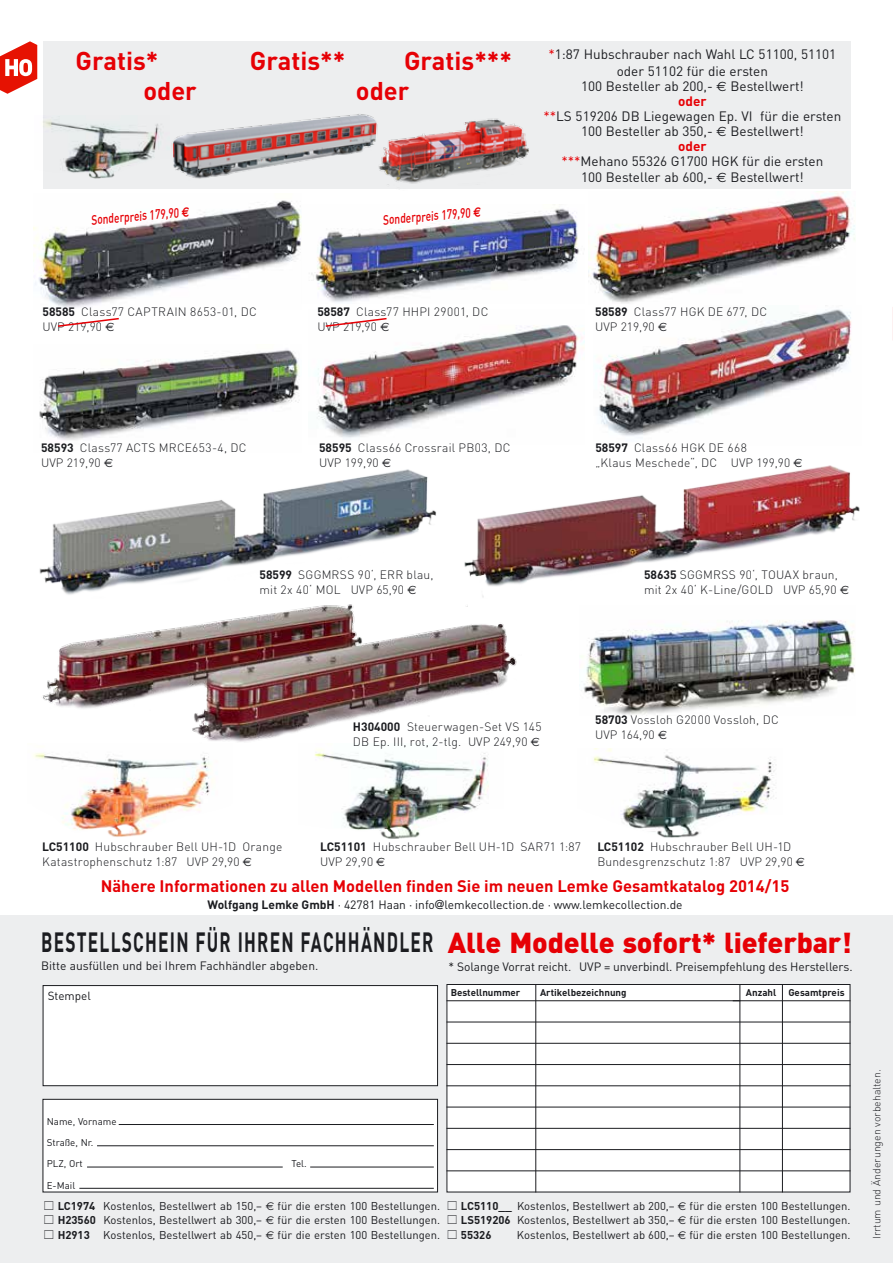
<style>
.page{position:relative;width:893px;height:1263px;background:#fff}
.page>*{position:absolute;margin:0;border:0;box-sizing:border-box;transform-origin:0 0}
.t1{font:900 28.5px "DIN";letter-spacing:-.005em;color:#e60005}
.t2{font:700 27.6px "DIN";letter-spacing:.12em;color:#1b1c20;scale:.63 1}
.t3{font:700 25.5px "DIN";color:#e60005}
.t4{font:700 25.35px "DIN";color:#e60005}
.t5{font:700 16.5px "DIN";color:#e60005}
.t6{font:13.5px/15px "DIN";color:#1b1c20;text-align:center}
.t7{font:500 13.5px "DIN";color:#e60005;scale:.75 1}
.t8{font:300 12px/15px "DIN";letter-spacing:.015em;color:#1b1c20}
.t9{font:12px "DIN";letter-spacing:-.005em;color:#1b1c20}
.t10{font:11.7px "DIN";color:#1b1c20}
.t11{font:11.25px/14.7px "DIN";color:#1b1c20;text-align:justify}
.t12{font:300 10.5px "DIN";color:#1b1c20}
.t13{font:700 9.75px "DIN";color:#1b1c20}
.t14{font:9.75px/21.3px "DIN";color:#1b1c20}
.s1{font-family:"Euro Sans";font-weight:700}
.s2{color:#e60005}
.s3{font-family:"Euro Sans"}
.s4{font-weight:700;color:#e60005}
.s5{font-weight:700}
.s6{font-family:"Euro Sans";font-weight:400}
.s7{font-family:"Futura"}
</style>
<div class="page">
<div style="left:43px;top:41px;width:807px;height:147px;background:#edeeef"></div>
<img style="left:161px;top:114px;width:201px;height:75px">
<img style="left:362px;top:114px;width:182px;height:75px">
<img style="left:43px;top:116px;width:127px;height:63px">
<img style="left:316px;top:325px;width:269px;height:113px">
<img style="left:39px;top:469px;width:397px;height:119px">
<img style="left:464px;top:465px;width:396px;height:121px">
<img style="left:39px;top:349px;width:261px;height:91px">
<img style="left:599px;top:309px;width:252px;height:127px">
<div style="left:0;top:916px;width:893px;height:347px;background:#edeeef"></div>
<div style="left:447px;top:984px;width:403px;height:208px;background:#fff"></div>
<div style="left:446px;top:984px;width:404px;height:208px;border:1px solid #1b1c20"></div>
<hr style="left:535px;top:984px;width:1px;height:208px;background:#1b1c20">
<hr style="left:782px;top:984px;width:1px;height:208px;background:#1b1c20">
<hr style="left:739px;top:984px;width:1px;height:208px;background:#1b1c20">
<hr style="left:446px;top:1021px;width:404px;height:1px;background:#1b1c20">
<hr style="left:446px;top:1043px;width:404px;height:1px;background:#1b1c20">
<hr style="left:446px;top:1064px;width:404px;height:1px;background:#1b1c20">
<hr style="left:446px;top:1085px;width:404px;height:1px;background:#1b1c20">
<hr style="left:446px;top:1107px;width:404px;height:1px;background:#1b1c20">
<hr style="left:446px;top:1128px;width:404px;height:1px;background:#1b1c20">
<hr style="left:446px;top:1149px;width:404px;height:1px;background:#1b1c20">
<hr style="left:446px;top:1170px;width:404px;height:1px;background:#1b1c20">
<div style="left:43px;top:1099px;width:395px;height:93px;background:#fff"></div>
<div style="left:43px;top:1099px;width:395px;height:93px;border:1px solid #1b1c20"></div>
<hr style="left:119px;top:1124px;width:315px;height:1px;background:#1b1c20">
<hr style="left:97px;top:1145px;width:337px;height:1px;background:#1b1c20">
<hr style="left:310px;top:1167px;width:124px;height:1px;background:#1b1c20">
<hr style="left:87px;top:1167px;width:196px;height:1px;background:#1b1c20">
<div style="left:43px;top:985px;width:395px;height:101px;background:#fff"></div>
<div style="left:43px;top:985px;width:395px;height:101px;border:1px solid #1b1c20"></div>
<hr style="left:733px;top:1000px;width:117px;height:1px;background:#1b1c20">
<hr style="left:446px;top:1000px;width:294px;height:1px;background:#1b1c20">
<hr style="left:79px;top:1188px;width:355px;height:1px;background:#1b1c20">
<svg style="left:0;top:41px;width:37px;height:53px"></svg>
<img style="left:33px;top:753px;width:180px;height:84px">
<img style="left:314px;top:749px;width:175px;height:90px">
<img style="left:593px;top:749px;width:182px;height:89px">
<img style="left:588px;top:192px;width:267px;height:111px">
<img style="left:34px;top:200px;width:268px;height:108px">
<img style="left:311px;top:204px;width:268px;height:98px">
<img style="left:581px;top:620px;width:274px;height:95px">
<img style="left:43px;top:588px;width:474px;height:154px">
<svg style="left:58px;top:317px;width:61px;height:10px"></svg>
<svg style="left:324px;top:317px;width:64px;height:11px"></svg>
<h3 class="t3" style="left:76px;top:44px;width:84px">Gratis*</h3>
<h3 class="t3" style="left:250px;top:44px;width:97px">Gratis**</h3>
<h3 class="t3" style="left:404px;top:44px;width:110px">Gratis***</h3>
<h3 class="t4" style="left:143px;top:74px;width:55px">oder</h3>
<h3 class="t4" style="left:356px;top:74px;width:55px">oder</h3>
<p class="t7" style="left:90px;top:211px;width:132px;rotate:-5deg">Sonderpreis 179,90 <span class="s1">E</span></p>
<p class="t7" style="left:382px;top:211px;width:132px;rotate:-5deg">Sonderpreis 179,90 <span class="s1">E</span></p>
<p class="t6" style="left:548px;top:46px;width:289px;line-height:16.5px"><span class="s2">*</span>1:87 Hubschrauber nach Wahl LC 51100, 51101 oder 51102 für die ersten</p>
<p class="t6" style="left:543px;top:78px;width:299px">100 Besteller ab 200,- <span class="s3">€</span> Bestellwert!<br><span class="s4">oder<br></span><span class="s2">**</span>LS 519206 DB Liegewagen Ep. VI für die ersten<br>100 Besteller ab 350,- <span class="s3">€</span> Bestellwert!<br><span class="s4">oder<br></span><span class="s2">***</span>Mehano 55326 G1700 HGK für die ersten</p>
<p class="t6" style="left:581px;top:170px;width:224px">100 Besteller ab 600,- <span class="s3">€</span> Bestellwert!</p>
<p class="t8" style="left:43px;top:304px;width:216px"><span class="s5">58585</span> Class77 CAPTRAIN 8653-01, DC<br>UVP 219,90 <span class="s6">E</span></p>
<p class="t8" style="left:595px;top:304px;width:173px"><span class="s5">58589</span> Class77 HGK DE 677, DC<br>UVP 219,90 <span class="s6">E</span></p>
<p class="t8" style="left:317px;top:304px;width:173px"><span class="s5">58587</span> Class77 HHPI 29001, DC<br>UVP 219,90 <span class="s6">E</span></p>
<p class="t8" style="left:41px;top:440px;width:207px"><span class="s5">58593</span> Class77 ACTS MRCE653-4, DC<br>UVP 219,90 <span class="s6">E</span></p>
<p class="t8" style="left:319px;top:440px;width:193px"><span class="s5">58595</span> Class66 Crossrail PB03, DC<br>UVP 199,90 <span class="s6">E</span></p>
<p class="t8" style="left:595px;top:440px;width:209px"><span class="s5">58597</span> Class66 HGK DE 668<br>„Klaus Meschede“, DC UVP 199,90 <span class="s6">E</span></p>
<p class="t8" style="left:259px;top:567px;width:176px"><span class="s5">58599</span> SGGMRSS 90‘, ERR blau, mit 2x 40‘ MOL UVP 65,90 <span class="s6">E</span></p>
<p class="t8" style="left:644px;top:567px;width:206px"><span class="s5">58635</span> SGGMRSS 90‘, TOUAX braun, mit 2x 40‘ K-Line/GOLD UVP 65,90 <span class="s6">E</span></p>
<p class="t8" style="left:353px;top:719px;width:190px"><span class="s5">H304000</span> Steuerwagen-Set VS 145<br>DB Ep. III, rot, 2-tlg. UVP 249,90 <span class="s6">E</span></p>
<p class="t8" style="left:595px;top:712px;width:185px"><span class="s5">58703</span> Vossloh G2000 Vossloh, DC<br>UVP 164,90 <span class="s6">E</span></p>
<p class="t8" style="left:42px;top:839px;width:242px"><span class="s5">LC51100</span> Hubschrauber Bell UH-1D Orange<br>Katastrophenschutz 1:87 UVP 29,90 <span class="s6">E</span></p>
<p class="t8" style="left:320px;top:839px;width:262px"><span class="s5">LC51101</span> Hubschrauber Bell UH-1D SAR71 1:87<br>UVP 29,90 <span class="s6">E</span></p>
<p class="t8" style="left:597px;top:839px;width:209px"><span class="s5">LC51102</span> Hubschrauber Bell UH-1D<br>Bundesgrenzschutz 1:87 UVP 29,90 <span class="s6">E</span></p>
<h3 class="t5" style="left:101px;top:875px;width:690px">Nähere Informationen zu allen Modellen finden Sie im neuen Lemke Gesamtkatalog 2014/15</h3>
<p class="t9" style="left:208px;top:897px;width:477px"><span class="s5">Wolfgang Lemke GmbH</span> · 42781 Haan · info<span class="s7">@</span>lemkecollection.de · www.lemkecollection.de</p>
<h2 class="t2" style="left:41px;top:924px;width:112px">Bestellsch</h2>
<h2 class="t2" style="left:158px;top:924px;width:263px">ein für Ihren Fachh</h2>
<h2 class="t2" style="left:361px;top:924px;width:116px">ändler</h2>
<p class="t9" style="left:41px;top:958px;width:279px">Bitte ausfüllen und bei Ihrem Fachhändler abgeben.</p>
<h1 class="t1" style="left:448px;top:923px;width:405px">Alle Modelle sofort* lieferbar!</h1>
<p class="t9" style="left:449px;top:959px;width:405px">* Solange Vorrat reicht. UVP = unverbindl. Preisempfehlung des Herstellers.</p>
<p class="t10" style="left:48px;top:988px;width:45px">Stempel</p>
<p class="t13" style="left:451px;top:986px;width:71px">Bestellnummer</p>
<p class="t13" style="left:540px;top:986px;width:88px">Artikelbezeichnung</p>
<p class="t13" style="left:746px;top:986px;width:100px">Anzahl Gesamtpreis</p>
<p class="t14" style="left:47px;top:1110px;width:71px">Name, Vorname<br>Straße, Nr.<br>PLZ, Ort</p>
<p class="t14" style="left:47px;top:1174px;width:30px">E-Mail</p>
<p class="t14" style="left:292px;top:1153px;width:17px">Tel.</p>
<p class="t11" style="left:58px;top:1198px;width:384px"><span class="s5">LC1974</span> Kostenlos, Bestellwert ab 150,– <span class="s3">E</span> für die ersten 100 Bestellungen.<br><span class="s5">H23560</span> Kostenlos, Bestellwert ab 300,– <span class="s3">E</span> für die ersten 100 Bestellungen.<br><span class="s5">H2913</span> Kostenlos, Bestellwert ab 450,– <span class="s3">E</span> für die ersten 100 Bestellungen.</p>
<p class="t11" style="left:461px;top:1198px;width:391px"><span class="s5">LC5110__</span> Kostenlos, Bestellwert ab 200,– <span class="s3">E</span> für die ersten 100 Bestellungen.<br><span class="s5">LS519206</span> Kostenlos, Bestellwert ab 350,– <span class="s3">E</span> für die ersten 100 Bestellungen.<br><span class="s5">55326</span></p>
<p class="t11" style="left:517px;top:1227px;width:335px">Kostenlos, Bestellwert ab 600,– <span class="s3">E</span> für die ersten 100 Bestellungen.</p>
<p class="t12" style="left:870px;top:1239px;width:171px;rotate:-90deg">Irrtum und Änderungen vorbehalten.</p>
</div>
